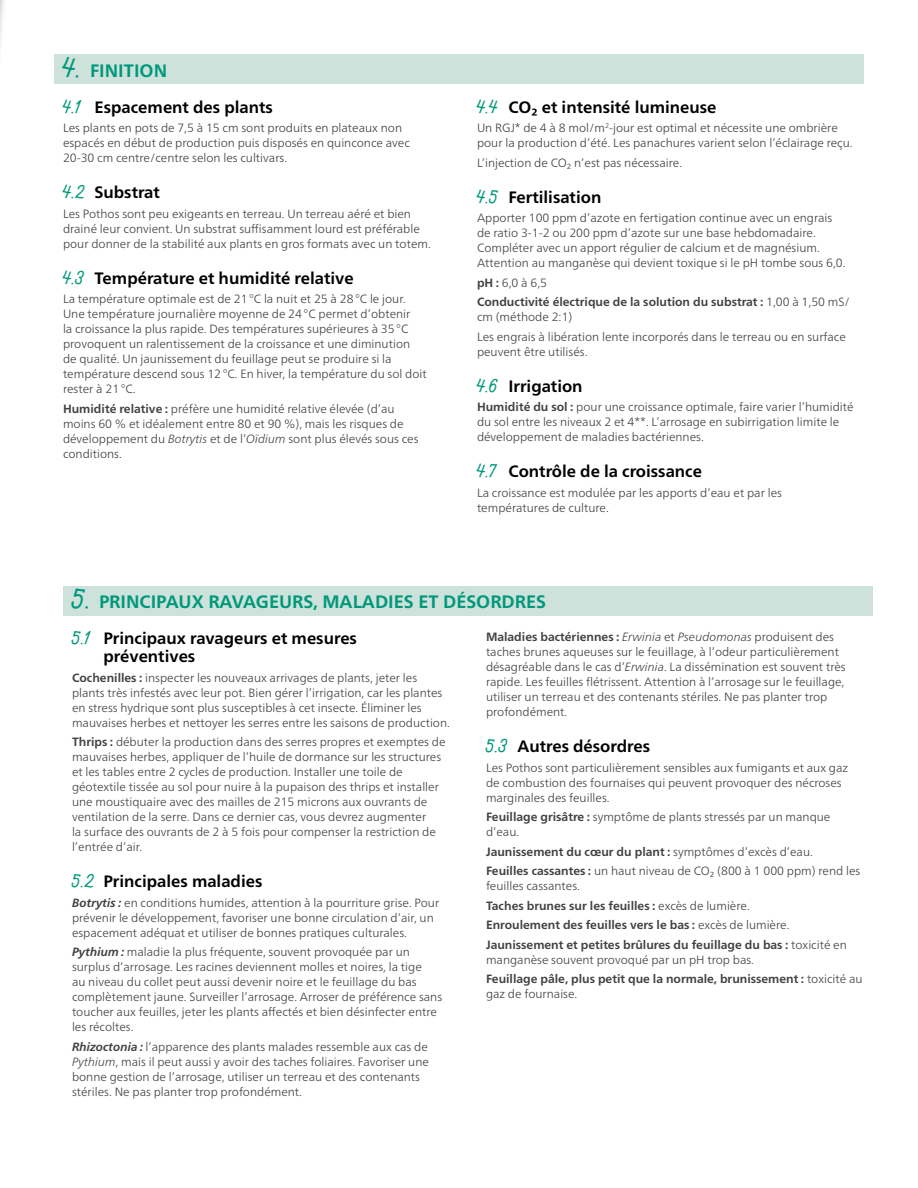
<style>
.page{position:relative;width:918px;height:1188px;background:#fff}
.page>*{position:absolute;margin:0;border:0;box-sizing:border-box;transform-origin:0 0}
.t1{font:700 18px "Frutiger Neue LTW1 G";color:#00987a}
.t2{font:700 16.5px/18px "Frutiger Neue LTW1 G";color:#000}
.t3{font:300 12px/15px "Frutiger Neue LTW1 G";color:#414042}
.t4{font:700 12px/19.5px "Frutiger Neue LTW1 G";color:#414042}
.s1{font-family:"Local Brewery Two";font-size:27px}
.s2{font-family:"Local Brewery Two";font-size:18px;color:#00987a}
.s3{font-weight:700}
.s4{font-style:italic}
.s5{font-weight:300}
.s6{font-weight:700;font-style:italic}
</style>
<div class="page">
<div style="left:54px;top:54px;width:810px;height:30px;background:#cde2db"></div>
<div style="left:63px;top:586px;width:810px;height:30px;background:#cde2db"></div>
<h1 class="t1" style="left:63px;top:60px;width:106px"><span class="s1">4.</span> FINITION</h1>
<h2 class="t2" style="left:63px;top:98px;width:211px"><span class="s2">4.1</span> Espacement des plants</h2>
<p class="t3" style="left:63px;top:120px;width:348px">Les plants en pots de 7,5 à 15 cm sont produits en plateaux non espacés en début de production puis disposés en quinconce avec<br>20‑30 cm centre/centre selon les cultivars.</p>
<h2 class="t2" style="left:63px;top:183px;width:98px"><span class="s2">4.2</span> Substrat</h2>
<p class="t3" style="left:63px;top:206px;width:369px">Les Pothos sont peu exigeants en terreau. Un terreau aéré et bien drainé leur convient. Un substrat suffisamment lourd est préférable pour donner de la stabilité aux plants en gros formats avec un totem.</p>
<h2 class="t2" style="left:63px;top:269px;width:292px"><span class="s2">4.3</span> Température et humidité relative</h2>
<p class="t3" style="left:63px;top:291px;width:365px">La température optimale est de 21°C la nuit et 25 à 28°C le jour.<br>Une température journalière moyenne de 24°C permet d’obtenir<br>la croissance la plus rapide. Des températures supérieures à 35°C provoquent un ralentissement de la croissance et une diminution de qualité. Un jaunissement du feuillage peut se produire si la température descend sous 12°C. En hiver, la température du sol doit rester à 21°C.</p>
<p class="t3" style="left:63px;top:401px;width:357px"><span class="s3">Humidité relative :</span> préfère une humidité relative élevée (d’au moins 60 % et idéalement entre 80 et 90 %), mais les risques de développement du <span class="s4">Botrytis</span> et de l’<span class="s4">Oïdium</span> sont plus élevés sous ces conditions.</p>
<h2 class="t2" style="left:477px;top:98px;width:241px"><span class="s2">4.4</span> CO2 et intensité lumineuse</h2>
<p class="t3" style="left:477px;top:120px;width:377px">Un RGJ* de 4 à 8 mol/m<sup>2</sup>‑jour est optimal et nécessite une ombrière pour la production d’été. Les panachures varient selon l’éclairage reçu.</p>
<p class="t3" style="left:477px;top:155px;width:207px">L’injection de CO2 n’est pas nécessaire.</p>
<h2 class="t2" style="left:477px;top:188px;width:126px"><span class="s2">4.5</span> Fertilisation</h2>
<p class="t3" style="left:477px;top:210px;width:370px">Apporter 100 ppm d’azote en fertigation continue avec un engrais de ratio 3‑1‑2 ou 200 ppm d’azote sur une base hebdomadaire.<br>Compléter avec un apport régulier de calcium et de magnésium.<br>Attention au manganèse qui devient toxique si le pH tombe sous 6,0.</p>
<p class="t4" style="left:477px;top:273px;width:375px">pH : <span class="s5">6,0 à 6,5<br></span>Conductivité électrique de la solution du substrat : <span class="s5">1,00 à 1,50 mS/</span></p>
<p class="t3" style="left:477px;top:307px;width:370px;line-height:19.5px">cm (méthode 2:1)<br>Les engrais à libération lente incorporés dans le terreau ou en surface</p>
<p class="t3" style="left:477px;top:344px;width:112px">peuvent être utilisés.</p>
<h2 class="t2" style="left:477px;top:377px;width:107px"><span class="s2">4.6</span> Irrigation</h2>
<p class="t3" style="left:477px;top:399px;width:378px"><span class="s3">Humidité du sol :</span> pour une croissance optimale, faire varier l’humidité du sol entre les niveaux 2 et 4**. L’arrosage en subirrigation limite le développement de maladies bactériennes.</p>
<h2 class="t2" style="left:477px;top:462px;width:227px"><span class="s2">4.7</span> Contrôle de la croissance</h2>
<p class="t3" style="left:477px;top:485px;width:307px">La croissance est modulée par les apports d’eau et par les températures de culture.</p>
<h1 class="t1" style="left:72px;top:591px;width:475px"><span class="s1">5.</span> PRINCIPAUX RAVAGEURS, MALADIES ET DÉSORDRES</h1>
<h2 class="t2" style="left:104px;top:629px;width:255px;text-indent:-32px"><span class="s2">5.1</span> Principaux ravageurs et mesures préventives</h2>
<p class="t3" style="left:72px;top:670px;width:379px"><span class="s3">Cochenilles :</span> inspecter les nouveaux arrivages de plants, jeter les plants très infestés avec leur pot. Bien gérer l’irrigation, car les plantes en stress hydrique sont plus susceptibles à cet insecte. Éliminer les mauvaises herbes et nettoyer les serres entre les saisons de production.</p>
<p class="t3" style="left:72px;top:735px;width:375px"><span class="s3">Thrips :</span> débuter la production dans des serres propres et exemptes de mauvaises herbes, appliquer de l’huile de dormance sur les structures et les tables entre 2 cycles de production. Installer une toile de géotextile tissée au sol pour nuire à la pupaison des thrips et installer une moustiquaire avec des mailles de 215 microns aux ouvrants de ventilation de la serre. Dans ce dernier cas, vous devrez augmenter<br>la surface des ouvrants de 2 à 5 fois pour compenser la restriction de l’entrée d’air.</p>
<h2 class="t2" style="left:72px;top:872px;width:192px"><span class="s2">5.2</span> Principales maladies</h2>
<p class="t3" style="left:72px;top:895px;width:369px"><span class="s6">Botrytis :</span> en conditions humides, attention à la pourriture grise. Pour prévenir le développement, favoriser une bonne circulation d’air, un espacement adéquat et utiliser de bonnes pratiques culturales.</p>
<p class="t3" style="left:72px;top:945px;width:372px"><span class="s6">Pythium :</span> maladie la plus fréquente, souvent provoquée par un surplus d’arrosage. Les racines deviennent molles et noires, la tige<br>au niveau du collet peut aussi devenir noire et le feuillage du bas complètement jaune. Surveiller l’arrosage. Arroser de préférence sans toucher aux feuilles, jeter les plants affectés et bien désinfecter entre les récoltes.</p>
<p class="t3" style="left:72px;top:1039px;width:358px"><span class="s6">Rhizoctonia :</span> l’apparence des plants malades ressemble aux cas de <span class="s4">Pythium</span>, mais il peut aussi y avoir des taches foliaires. Favoriser une bonne gestion de l’arrosage, utiliser un terreau et des contenants stériles. Ne pas planter trop profondément.</p>
<p class="t3" style="left:486px;top:630px;width:361px"><span class="s3">Maladies bactériennes :</span> <span class="s4">Erwinia</span> et <span class="s4">Pseudomonas</span> produisent des taches brunes aqueuses sur le feuillage, à l’odeur particulièrement désagréable dans le cas d’<span class="s4">Erwinia</span>. La dissémination est souvent très rapide. Les feuilles flétrissent. Attention à l’arrosage sur le feuillage, utiliser un terreau et des contenants stériles. Ne pas planter trop profondément.</p>
<h2 class="t2" style="left:486px;top:737px;width:166px"><span class="s2">5.3</span> Autres désordres</h2>
<p class="t3" style="left:486px;top:760px;width:364px">Les Pothos sont particulièrement sensibles aux fumigants et aux gaz de combustion des fournaises qui peuvent provoquer des nécroses marginales des feuilles.</p>
<p class="t3" style="left:486px;top:810px;width:346px"><span class="s3">Feuillage grisâtre :</span> symptôme de plants stressés par un manque d’eau.</p>
<p class="t3" style="left:486px;top:842px;width:376px;line-height:19.5px"><span class="s3">Jaunissement du cœur du plant :</span> symptômes d’excès d’eau.<br><span class="s3">Feuilles cassantes :</span> un haut niveau de CO2 (800 à 1 000 ppm) rend les</p>
<p class="t4" style="left:486px;top:876px;width:362px"><span class="s5">feuilles cassantes.<br></span>Taches brunes sur les feuilles : <span class="s5">excès de lumière.<br></span>Enroulement des feuilles vers le bas : <span class="s5">excès de lumière.<br></span>Jaunissement et petites brûlures du feuillage du bas : <span class="s5">toxicité en</span></p>
<p class="t3" style="left:486px;top:950px;width:378px;line-height:19.5px">manganèse souvent provoqué par un pH trop bas.<br><span class="s3">Feuillage pâle, plus petit que la normale, brunissement :</span> toxicité au</p>
<p class="t3" style="left:486px;top:987px;width:93px">gaz de fournaise.</p>
</div>
